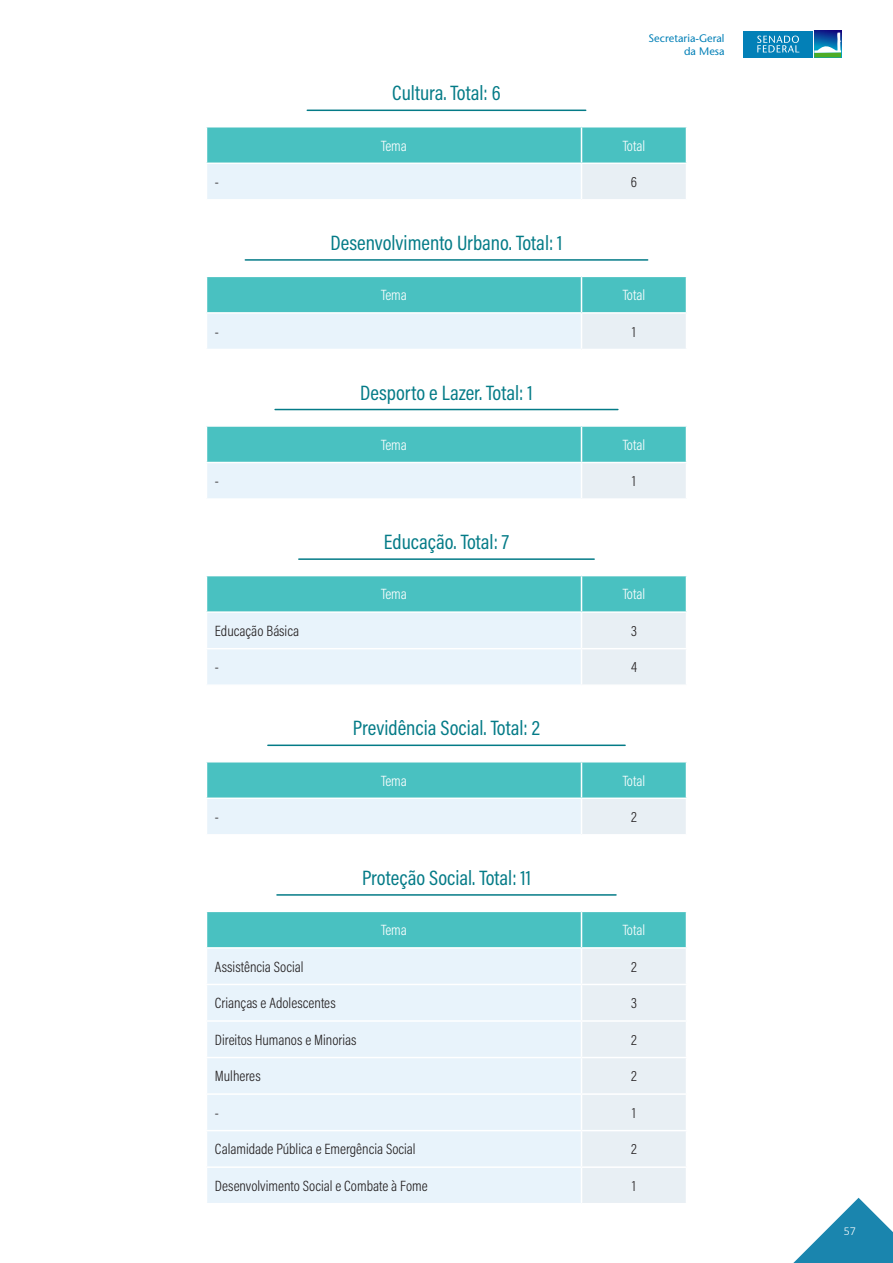
<style>
.page{position:relative;width:893px;height:1263px;background:#fff}
.page>*{position:absolute;margin:0;border:0;box-sizing:border-box;transform-origin:0 0}
.t1{font:21px "Acumin Pro Cond";color:#047b87}
.t2{font:300 15px "Acumin Pro Cond";color:#231f20}
.t3{font:300 15px "Acumin Pro Cond";color:#fff}
.t4{font:300 12px "Calibri";color:#fff}
.t5{font:500 10.95px/13px "Stone Sans Std";color:#0380b7;text-align:right}
</style>
<div class="page">
<svg style="left:793px;top:1198px;width:100px;height:65px"></svg>
<hr style="left:307px;top:110px;width:279px;height:1px;background:#047b87">
<hr style="left:245px;top:259px;width:403px;height:2px;background:#047b87">
<hr style="left:275px;top:409px;width:343px;height:1px;background:#047b87">
<hr style="left:299px;top:558px;width:295px;height:2px;background:#047b87">
<hr style="left:268px;top:744px;width:357px;height:2px;background:#047b87">
<hr style="left:277px;top:894px;width:339px;height:2px;background:#047b87">
<div style="left:207px;top:127px;width:479px;height:36px;background:#49c1c1"></div>
<div style="left:206px;top:163px;width:375px;height:37px;background:#e8f3fb"></div>
<div style="left:581px;top:163px;width:105px;height:37px;background:#e8eff4"></div>
<hr style="left:581px;top:127px;width:1px;height:36px;background:#fff">
<hr style="left:206px;top:163px;width:375px;height:1px;background:#fff">
<hr style="left:206px;top:164px;width:1px;height:35px;background:#fff">
<hr style="left:581px;top:163px;width:106px;height:1px;background:#fff">
<hr style="left:581px;top:164px;width:1px;height:35px;background:#fff">
<hr style="left:206px;top:199px;width:375px;height:2px;background:#fff">
<hr style="left:581px;top:199px;width:106px;height:2px;background:#fff">
<div style="left:207px;top:277px;width:479px;height:35px;background:#49c1c1"></div>
<div style="left:206px;top:313px;width:375px;height:36px;background:#e8f3fb"></div>
<div style="left:581px;top:313px;width:105px;height:36px;background:#e8eff4"></div>
<hr style="left:581px;top:277px;width:1px;height:35px;background:#fff">
<hr style="left:206px;top:312px;width:375px;height:2px;background:#fff">
<hr style="left:206px;top:314px;width:1px;height:35px;background:#fff">
<hr style="left:581px;top:312px;width:106px;height:2px;background:#fff">
<hr style="left:581px;top:314px;width:1px;height:35px;background:#fff">
<div style="left:207px;top:427px;width:479px;height:35px;background:#49c1c1"></div>
<div style="left:206px;top:462px;width:375px;height:37px;background:#e8f3fb"></div>
<div style="left:581px;top:462px;width:105px;height:37px;background:#e8eff4"></div>
<hr style="left:581px;top:427px;width:1px;height:35px;background:#fff">
<hr style="left:206px;top:462px;width:375px;height:1px;background:#fff">
<hr style="left:206px;top:463px;width:1px;height:35px;background:#fff">
<hr style="left:581px;top:462px;width:106px;height:1px;background:#fff">
<hr style="left:581px;top:463px;width:1px;height:35px;background:#fff">
<hr style="left:206px;top:498px;width:375px;height:2px;background:#fff">
<hr style="left:581px;top:498px;width:106px;height:2px;background:#fff">
<svg style="left:207px;top:576px;width:479px;height:108px;background:#b3e2e6"></svg>
<hr style="left:581px;top:576px;width:1px;height:35px;background:#fff">
<hr style="left:206px;top:611px;width:375px;height:2px;background:#fff">
<hr style="left:581px;top:611px;width:106px;height:2px;background:#fff">
<hr style="left:581px;top:613px;width:1px;height:35px;background:#fff">
<hr style="left:206px;top:648px;width:375px;height:1px;background:#fff">
<hr style="left:581px;top:648px;width:106px;height:1px;background:#fff">
<hr style="left:581px;top:649px;width:1px;height:35px;background:#fff">
<div style="left:207px;top:762px;width:479px;height:35px;background:#49c1c1"></div>
<div style="left:206px;top:798px;width:375px;height:37px;background:#e8f3fb"></div>
<div style="left:581px;top:798px;width:105px;height:37px;background:#e8eff4"></div>
<hr style="left:581px;top:762px;width:1px;height:35px;background:#fff">
<hr style="left:206px;top:797px;width:375px;height:2px;background:#fff">
<hr style="left:206px;top:799px;width:1px;height:35px;background:#fff">
<hr style="left:581px;top:797px;width:106px;height:2px;background:#fff">
<hr style="left:581px;top:799px;width:1px;height:35px;background:#fff">
<hr style="left:206px;top:834px;width:375px;height:1px;background:#fff">
<hr style="left:581px;top:834px;width:106px;height:1px;background:#fff">
<svg style="left:207px;top:912px;width:479px;height:291px;background:#d4ecf2"></svg>
<hr style="left:581px;top:912px;width:1px;height:35px;background:#fff">
<hr style="left:206px;top:947px;width:375px;height:2px;background:#fff">
<hr style="left:581px;top:947px;width:106px;height:2px;background:#fff">
<hr style="left:581px;top:949px;width:1px;height:35px;background:#fff">
<hr style="left:206px;top:984px;width:375px;height:1px;background:#fff">
<hr style="left:581px;top:984px;width:106px;height:1px;background:#fff">
<hr style="left:581px;top:985px;width:1px;height:35px;background:#fff">
<hr style="left:206px;top:1020px;width:375px;height:2px;background:#fff">
<hr style="left:581px;top:1020px;width:106px;height:2px;background:#fff">
<hr style="left:581px;top:1022px;width:1px;height:35px;background:#fff">
<hr style="left:206px;top:1057px;width:375px;height:1px;background:#fff">
<hr style="left:581px;top:1057px;width:106px;height:1px;background:#fff">
<hr style="left:581px;top:1058px;width:1px;height:35px;background:#fff">
<hr style="left:206px;top:1093px;width:375px;height:2px;background:#fff">
<hr style="left:581px;top:1093px;width:106px;height:2px;background:#fff">
<hr style="left:581px;top:1095px;width:1px;height:35px;background:#fff">
<hr style="left:206px;top:1130px;width:375px;height:1px;background:#fff">
<hr style="left:581px;top:1130px;width:106px;height:1px;background:#fff">
<hr style="left:581px;top:1131px;width:1px;height:35px;background:#fff">
<hr style="left:206px;top:1166px;width:375px;height:2px;background:#fff">
<hr style="left:581px;top:1166px;width:106px;height:2px;background:#fff">
<hr style="left:581px;top:1168px;width:1px;height:35px;background:#fff">
<img style="left:814px;top:31px;width:27px;height:2px">
<div style="left:814px;top:52px;width:27px;height:5px;background:#4dac26"></div>
<svg style="left:814px;top:33px;width:27px;height:20px"></svg>
<div style="left:743px;top:31px;width:70px;height:26px;background:#0380b7"></div>
<svg style="left:757px;top:36px;width:42px;height:17px"></svg>
<p class="t5" style="left:649px;top:32px;width:77px">Secretaria-Geral da Mesa</p>
<h1 class="t1" style="left:392px;top:80px;width:110px">Cultura. Total: 6</h1>
<p class="t3" style="left:381px;top:136px;width:27px">Tema</p>
<p class="t3" style="left:623px;top:136px;width:24px">Total</p>
<p class="t2" style="left:215px;top:172px;width:6px">-</p>
<p class="t2" style="left:631px;top:172px;width:8px">6</p>
<h1 class="t1" style="left:330px;top:229px;width:234px">Desenvolvimento Urbano. Total: 1</h1>
<p class="t3" style="left:381px;top:285px;width:27px">Tema</p>
<p class="t3" style="left:623px;top:285px;width:24px">Total</p>
<p class="t2" style="left:215px;top:322px;width:6px">-</p>
<p class="t2" style="left:632px;top:322px;width:5px">1</p>
<h1 class="t1" style="left:360px;top:379px;width:174px">Desporto e Lazer. Total: 1</h1>
<p class="t3" style="left:381px;top:435px;width:27px">Tema</p>
<p class="t3" style="left:623px;top:435px;width:24px">Total</p>
<p class="t2" style="left:215px;top:471px;width:6px">-</p>
<p class="t2" style="left:632px;top:471px;width:5px">1</p>
<h1 class="t1" style="left:384px;top:528px;width:127px">Educação. Total: 7</h1>
<p class="t3" style="left:381px;top:585px;width:27px">Tema</p>
<p class="t3" style="left:623px;top:585px;width:24px">Total</p>
<p class="t2" style="left:215px;top:621px;width:86px">Educação Básica</p>
<p class="t2" style="left:631px;top:621px;width:7px">3</p>
<p class="t2" style="left:215px;top:658px;width:6px">-</p>
<p class="t2" style="left:631px;top:658px;width:7px">4</p>
<h1 class="t1" style="left:353px;top:715px;width:189px">Previdência Social. Total: 2</h1>
<p class="t3" style="left:381px;top:771px;width:27px">Tema</p>
<p class="t3" style="left:623px;top:771px;width:24px">Total</p>
<p class="t2" style="left:215px;top:807px;width:6px">-</p>
<p class="t2" style="left:631px;top:807px;width:7px">2</p>
<h1 class="t1" style="left:362px;top:864px;width:170px">Proteção Social. Total: 11</h1>
<p class="t3" style="left:381px;top:920px;width:27px">Tema</p>
<p class="t3" style="left:623px;top:920px;width:24px">Total</p>
<p class="t2" style="left:215px;top:957px;width:90px">Assistência Social</p>
<p class="t2" style="left:631px;top:957px;width:7px">2</p>
<p class="t2" style="left:215px;top:993px;width:122px">Crianças e Adolescentes</p>
<p class="t2" style="left:631px;top:993px;width:7px">3</p>
<p class="t2" style="left:215px;top:1030px;width:143px">Direitos Humanos e Minorias</p>
<p class="t2" style="left:631px;top:1030px;width:7px">2</p>
<p class="t2" style="left:215px;top:1066px;width:47px">Mulheres</p>
<p class="t2" style="left:631px;top:1066px;width:7px">2</p>
<p class="t2" style="left:215px;top:1103px;width:6px">-</p>
<p class="t2" style="left:632px;top:1103px;width:5px">1</p>
<p class="t2" style="left:215px;top:1140px;width:202px">Calamidade Pública e Emergência Social</p>
<p class="t2" style="left:631px;top:1140px;width:7px">2</p>
<p class="t2" style="left:215px;top:1176px;width:214px">Desenvolvimento Social e Combate à Fome</p>
<p class="t2" style="left:632px;top:1176px;width:5px">1</p>
<p class="t4" style="left:844px;top:1223px;width:14px">57</p>
</div>
